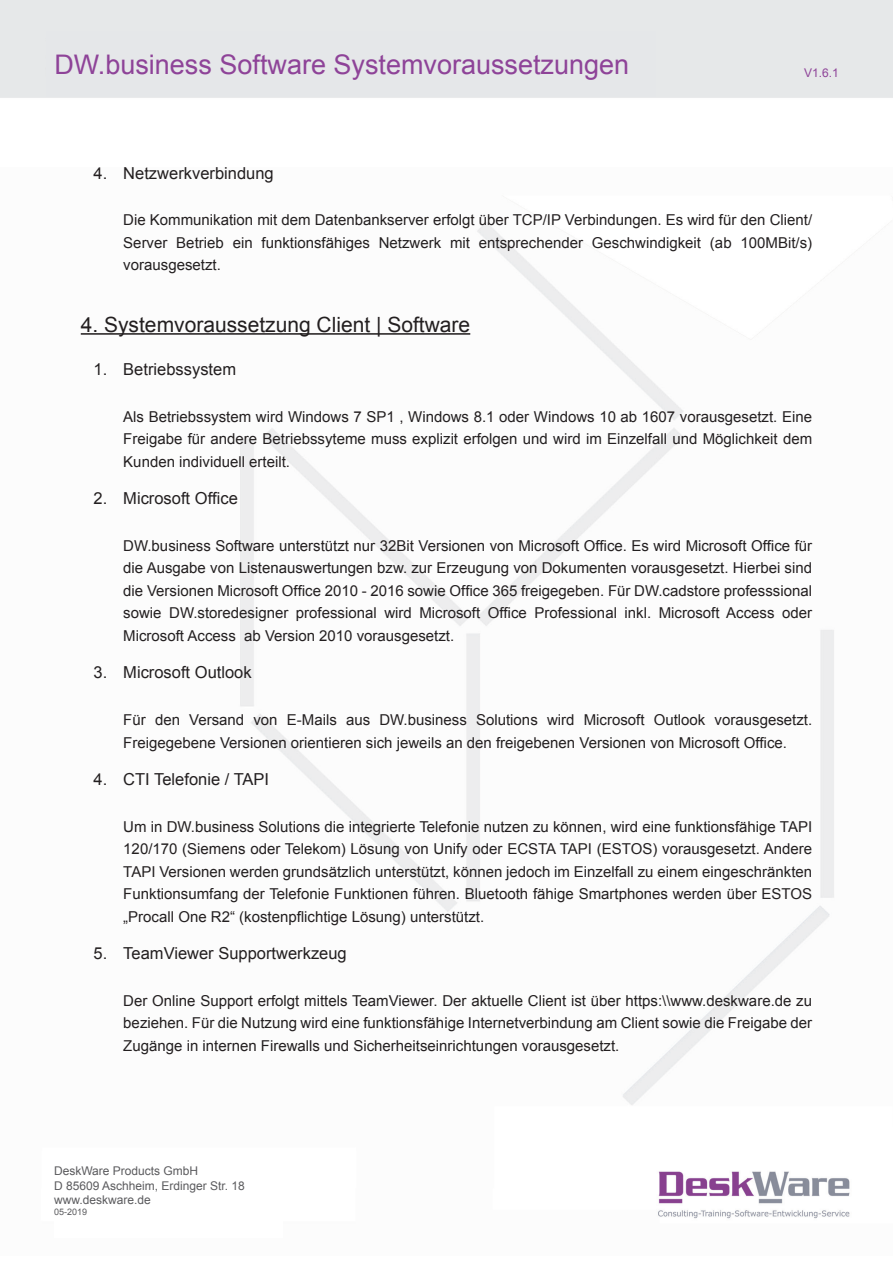
<style>
.page{position:relative;width:893px;height:1263px;background:#fff}
.page>*{position:absolute;margin:0;border:0;box-sizing:border-box;transform-origin:0 0}
.t1{font:27px "Arial";color:#8e4398}
.header1{font:21px "Arial";color:#231f20}
.Text{font:16.5px "Arial";color:#231f20}
.def-text{font:15px/22.5px "Arial";color:#231f20;text-align:justify}
.t2{font:12px/14.4px "Arial";color:#5b5b5e}
.t3{font:12px "Arial";color:#8e4398}
.t4{font:9px "Arial";color:#5b5b5e}
</style>
<div class="page">
<img style="left:0;top:0;width:893px;height:1219px">
<div style="left:54px;top:1167px;width:228px;height:70px;background:#fff"></div>
<div style="left:46px;top:31px;width:610px;height:66px;background:#e5e7e9"></div>
<hr style="left:81px;top:333px;width:389px;height:2px;background:#231f20">
<h1 class="t1" style="left:54px;top:46px;width:576px">DW.business Software Systemvoraussetzungen</h1>
<p class="t3" style="left:804px;top:64px;width:36px">V1.6.1</p>
<p class="Text" style="left:94px;top:162px;width:182px">4. Netzwerkverbindung</p>
<p class="def-text" style="left:123px;top:209px;width:690px">Die Kommunikation mit dem Datenbankserver erfolgt über TCP/IP Verbindungen. Es wird für den Client/ Server Betrieb ein funktionsfähiges Netzwerk mit entsprechender Geschwindigkeit (ab 100MBit/s) vorausgesetzt.</p>
<p class="header1" style="left:81px;top:310px;width:391px">4. Systemvoraussetzung Client | Software</p>
<p class="Text" style="left:94px;top:358px;width:144px">1. Betriebssystem</p>
<p class="def-text" style="left:123px;top:405px;width:690px">Als Betriebssystem wird Windows 7 SP1 , Windows 8.1 oder Windows 10 ab 1607 vorausgesetzt. Eine Freigabe für andere Betriebssyteme muss explizit erfolgen und wird im Einzelfall und Möglichkeit dem Kunden individuell erteilt.</p>
<p class="Text" style="left:94px;top:487px;width:146px">2. Microsoft Office</p>
<p class="def-text" style="left:123px;top:534px;width:690px">DW.business Software unterstützt nur 32Bit Versionen von Microsoft Office. Es wird Microsoft Office für die Ausgabe von Listenauswertungen bzw. zur Erzeugung von Dokumenten vorausgesetzt. Hierbei sind die Versionen Microsoft Office 2010 - 2016 sowie Office 365 freigegeben. Für DW.cadstore professsional sowie DW.storedesigner professional wird Microsoft Office Professional inkl. Microsoft Access oder Microsoft Access ab Version 2010 vorausgesetzt.</p>
<p class="Text" style="left:94px;top:661px;width:160px">3. Microsoft Outlook</p>
<p class="def-text" style="left:123px;top:708px;width:690px">Für den Versand von E-Mails aus DW.business Solutions wird Microsoft Outlook vorausgesetzt.<br>Freigegebene Versionen orientieren sich jeweils an den freigebenen Versionen von Microsoft Office.</p>
<p class="Text" style="left:94px;top:768px;width:177px">4. CTI Telefonie / TAPI</p>
<p class="def-text" style="left:123px;top:815px;width:690px">Um in DW.business Solutions die integrierte Telefonie nutzen zu können, wird eine funktionsfähige TAPI 120/170 (Siemens oder Telekom) Lösung von Unify oder ECSTA TAPI (ESTOS) vorausgesetzt. Andere TAPI Versionen werden grundsätzlich unterstützt, können jedoch im Einzelfall zu einem eingeschränkten Funktionsumfang der Telefonie Funktionen führen. Bluetooth fähige Smartphones werden über ESTOS „Procall One R2“ (kostenpflichtige Lösung) unterstützt.</p>
<p class="Text" style="left:94px;top:942px;width:255px">5. TeamViewer Supportwerkzeug</p>
<p class="def-text" style="left:123px;top:989px;width:690px">Der Online Support erfolgt mittels TeamViewer. Der aktuelle Client ist über https:\\www.deskware.de zu beziehen. Für die Nutzung wird eine funktionsfähige Internetverbindung am Client sowie die Freigabe der Zugänge in internen Firewalls und Sicherheitseinrichtungen vorausgesetzt.</p>
<p class="t2" style="left:54px;top:1164px;width:192px">DeskWare Products GmbH<br>D 85609 Aschheim, Erdinger Str. 18 www.deskware.de</p>
<p class="t4" style="left:54px;top:1205px;width:35px">05-2019</p>
</div>
